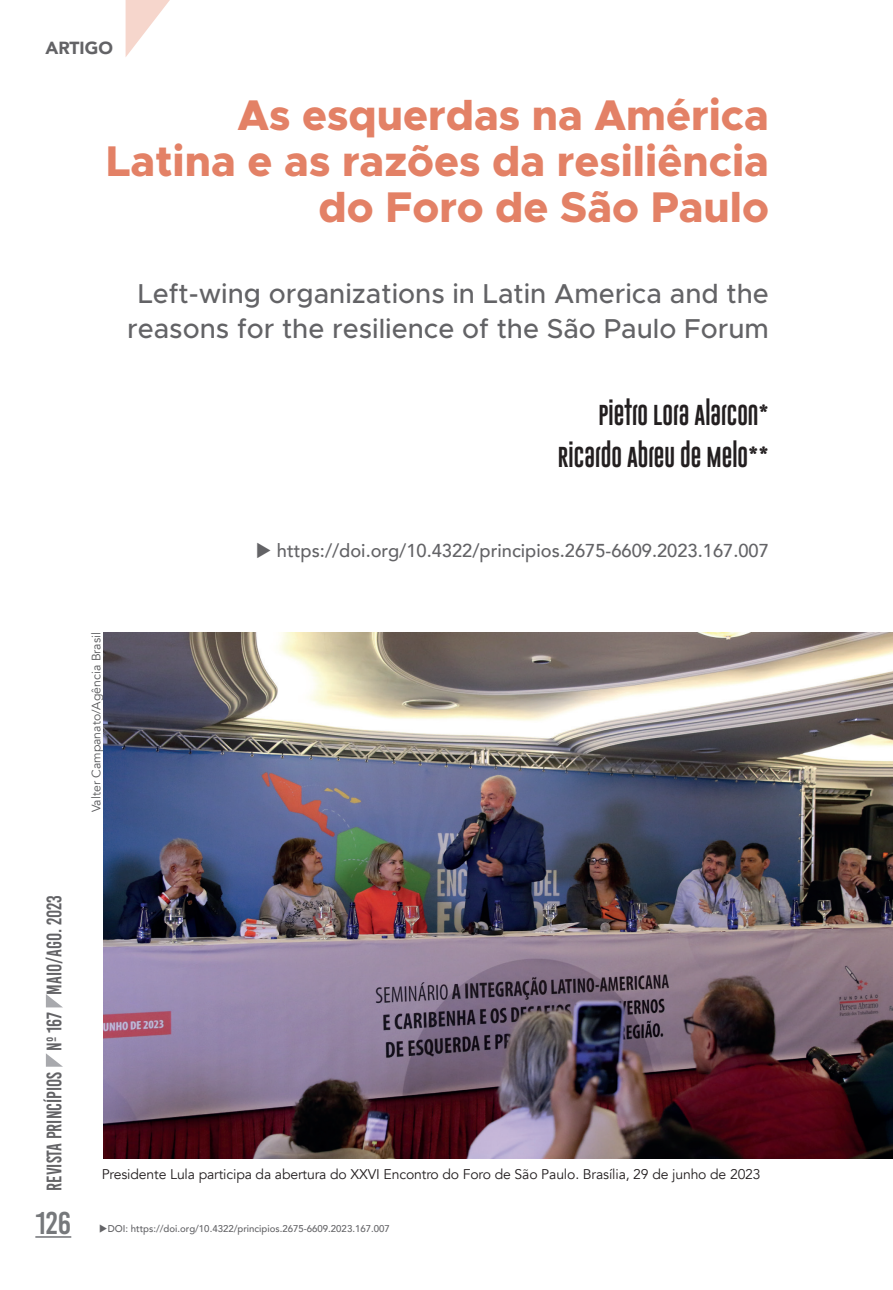
<style>
.page{position:relative;width:893px;height:1290px;background:#fff}
.page>*{position:absolute;margin:0;border:0;box-sizing:border-box;transform-origin:0 0}
.t1{font:800 43.05px/46.2px "Metropolis";color:#e38166;text-align:right}
.t2{font:31.5px "Bebas Kai";color:#76787b}
.t3{font:500 27.47px/35px "Metropolis";color:#636366;text-align:center}
.t4{font:21px/42px "Gobold Uplow";color:#231f20;text-align:right}
.t5{font:21px "Bebas Kai";color:#636366;scale:.9 1}
.t6{font:500 18.55px "Avenir";color:#636366}
.t7{font:900 17.5px "Avenir";color:#636366}
.t8{font:14px "Avenir";letter-spacing:-.01em;color:#231f20}
.t9{font:12.25px "Avenir";color:#57585a}
.t10{font:500 9.8px "Avenir";color:#636366}
</style>
<div class="page">
<hr style="left:35px;top:1236px;width:36px;height:2px;background:#76787b">
<svg style="left:46px;top:1053px;width:17px;height:14px"></svg>
<svg style="left:46px;top:994px;width:16px;height:13px"></svg>
<svg style="left:126px;top:0;width:44px;height:57px"></svg>
<img style="left:104px;top:632px;width:789px;height:526px">
<p class="t7" style="left:45px;top:33px;width:69px">ARTIGO</p>
<h1 class="t1" style="left:106px;top:92px;width:665px">As esquerdas na América<br>Latina e as razões da resiliência do Foro de São Paulo</h1>
<h3 class="t3" style="left:127px;top:276px;width:643px">Left-wing organizations in Latin America and the reasons for the resilience of the São Paulo Forum</h3>
<h3 class="t4" style="left:558px;top:394px;width:212px">PIETRO LORA ALARCON*<br>RICARDO ABREU DE MELO**</h3>
<p class="t9" style="left:89px;top:812px;width:182px;rotate:-90deg">Valter Campanato/Agência Brasil</p>
<h3 class="t6" style="left:256px;top:535px;width:515px">◆ https://doi.org/10.4322/principios.2675-6609.2023.167.007</h3>
<h3 class="t5" style="left:43px;top:1191px;width:330px;rotate:-90deg">Revista Princípios nº 167 MAIO/AGO. 2023</h3>
<h2 class="t2" style="left:35px;top:1206px;width:37px">126</h2>
<p class="t8" style="left:102px;top:1165px;width:660px">Presidente Lula participa da abertura do XXVI Encontro do Foro de São Paulo. Brasília, 29 de junho de 2023</p>
<p class="t10" style="left:99px;top:1220px;width:292px">◆DOI: https://doi.org/10.4322/principios.2675-6609.2023.167.007</p>
</div>
